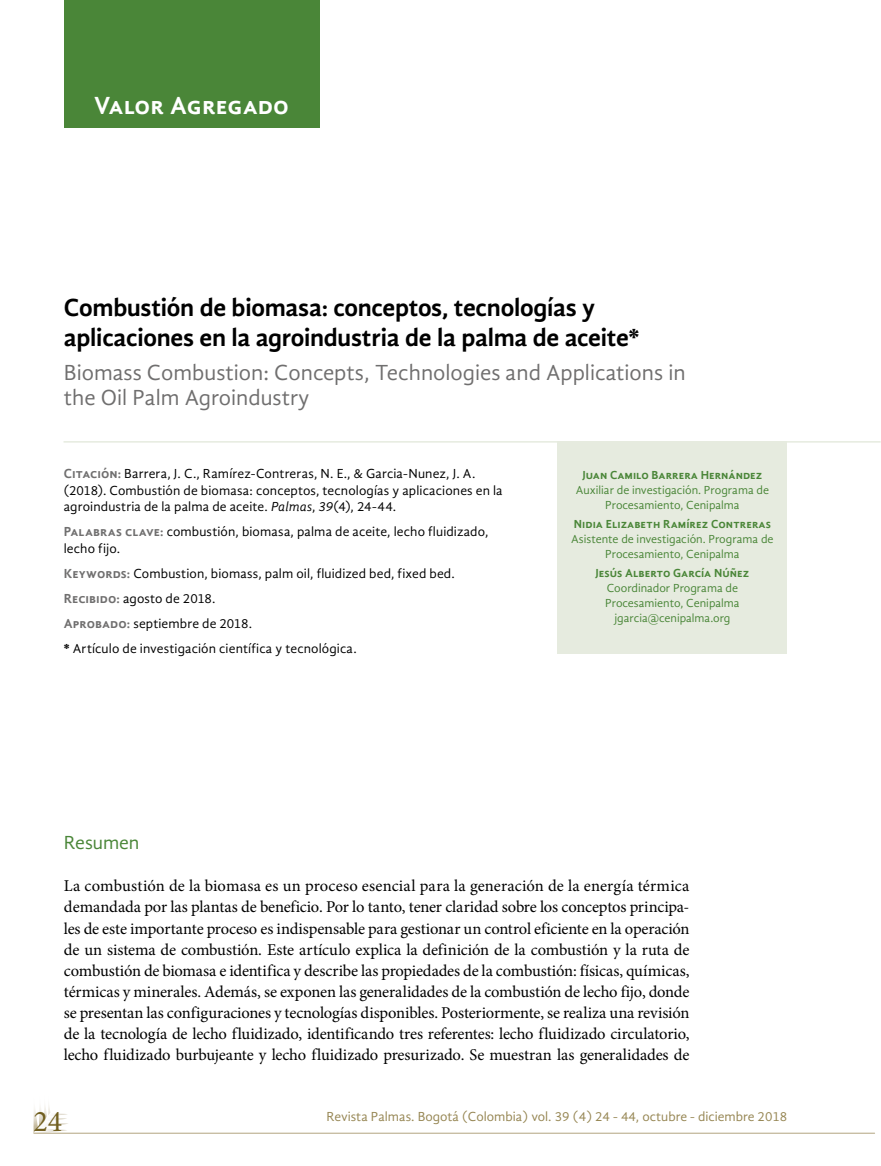
<style>
.page{position:relative;width:881px;height:1166px;background:#fff}
.page>*{position:absolute;margin:0;border:0;box-sizing:border-box;transform-origin:0 0}
.t1{font:30px "Minion Pro";color:#715f20}
.t2{font:700 25.5px/30px "Gandhi Sans";letter-spacing:-.01em;color:#000}
.t3{font:700 25.5px "Gandhi Sans";color:#fff}
.t4{font:22.5px/25.5px "Gandhi Sans";color:#706f6f}
.t5{font:19.5px "Gandhi Sans";color:#4a8638}
.t6{font:16.5px/21px "Minion Pro";letter-spacing:-.02em;color:#000;text-align:justify}
.t7{font:13.5px/16.5px "Gandhi Sans";letter-spacing:.01em;color:#000}
.t8{font:13.5px "Gandhi Sans";color:#968653}
.t9{font:12px/15px "Gandhi Sans";color:#4a8638;text-align:center}
.t10{font:700 12px "Gandhi Sans";color:#4a8638}
.s1{font-weight:700;color:#706f6f}
.s2{font-style:italic}
.s3{font-weight:700}
</style>
<div class="page">
<svg style="left:33px;top:1105px;width:35px;height:28px"></svg>
<hr style="left:34px;top:1132px;width:840px;height:1px;background:#b2a47f">
<div style="left:64px;top:0;width:255px;height:128px;background:#4a8638"></div>
<hr style="left:63px;top:441px;width:817px;height:1px;background:#e6ebdf">
<div style="left:557px;top:441px;width:230px;height:212px;background:#e6ebdf"></div>
<h2 class="t3" style="left:94px;top:90px;width:196px">Valor Agregado</h2>
<h2 class="t2" style="left:64px;top:292px;width:577px">Combustión de biomasa: conceptos, tecnologías y aplicaciones en la agroindustria de la palma de aceite*</h2>
<h3 class="t4" style="left:64px;top:359px;width:623px">Biomass Combustion: Concepts, Technologies and Applications in the Oil Palm Agroindustry</h3>
<p class="t7" style="left:64px;top:465px;width:440px"><span class="s1">Citación:</span> Barrera, J. C., Ramírez-Contreras, N. E., &amp; Garcia-Nunez, J. A. (2018). Combustión de biomasa: conceptos, tecnologías y aplicaciones en la agroindustria de la palma de aceite. <span class="s2">Palmas</span>, <span class="s2">39</span>(4), 24-44.</p>
<p class="t7" style="left:64px;top:523px;width:426px"><span class="s1">Palabras clave:</span> combustión, biomasa, palma de aceite, lecho fluidizado, lecho fijo.</p>
<p class="t7" style="left:64px;top:560px;width:392px;line-height:25px"><span class="s1">Keywords:</span> Combustion, biomass, palm oil, fluidized bed, fixed bed.<br><span class="s1">Recibido:</span> agosto de 2018.<br><span class="s1">Aprobado:</span> septiembre de 2018.<br><span class="s3">*</span> Artículo de investigación científica y tecnológica.</p>
<p class="t10" style="left:582px;top:467px;width:181px">Juan Camilo Barrera Hernández</p>
<p class="t9" style="left:575px;top:482px;width:195px">Auxiliar de investigación. Programa de<br>Procesamiento, Cenipalma</p>
<p class="t10" style="left:573px;top:517px;width:198px">Nidia Elizabeth Ramírez Contreras</p>
<p class="t9" style="left:571px;top:531px;width:204px">Asistente de investigación. Programa de<br>Procesamiento, Cenipalma</p>
<p class="t10" style="left:595px;top:566px;width:155px">Jesús Alberto García Núñez</p>
<p class="t9" style="left:605px;top:580px;width:136px">Coordinador Programa de<br>Procesamiento, Cenipalma jgarcia@cenipalma.org</p>
<p class="t5" style="left:64px;top:831px;width:77px">Resumen</p>
<p class="t6" style="left:64px;top:875px;width:627px">La combustión de la biomasa es un proceso esencial para la generación de la energía térmica demandada por las plantas de beneficio. Por lo tanto, tener claridad sobre los conceptos principa&shy;les de este importante proceso es indispensable para gestionar un control eficiente en la operación de un sistema de combustión. Este artículo explica la definición de la combustión y la ruta de combustión de biomasa e identifica y describe las propiedades de la combustión: físicas, químicas, térmicas y minerales. Además, se exponen las generalidades de la combustión de lecho fijo, donde se presentan las configuraciones y tecnologías disponibles. Posteriormente, se realiza una revisión de la tecnología de lecho fluidizado, identificando tres referentes: lecho fluidizado circulatorio, lecho fluidizado burbujeante y lecho fluidizado presurizado. Se muestran las generalidades de</p>
<h1 class="t1" style="left:33px;top:1100px;width:30px">24</h1>
<p class="t8" style="left:326px;top:1108px;width:462px">Revista Palmas. Bogotá (Colombia) vol. 39 (4) 24 - 44, octubre - diciembre 2018</p>
</div>
